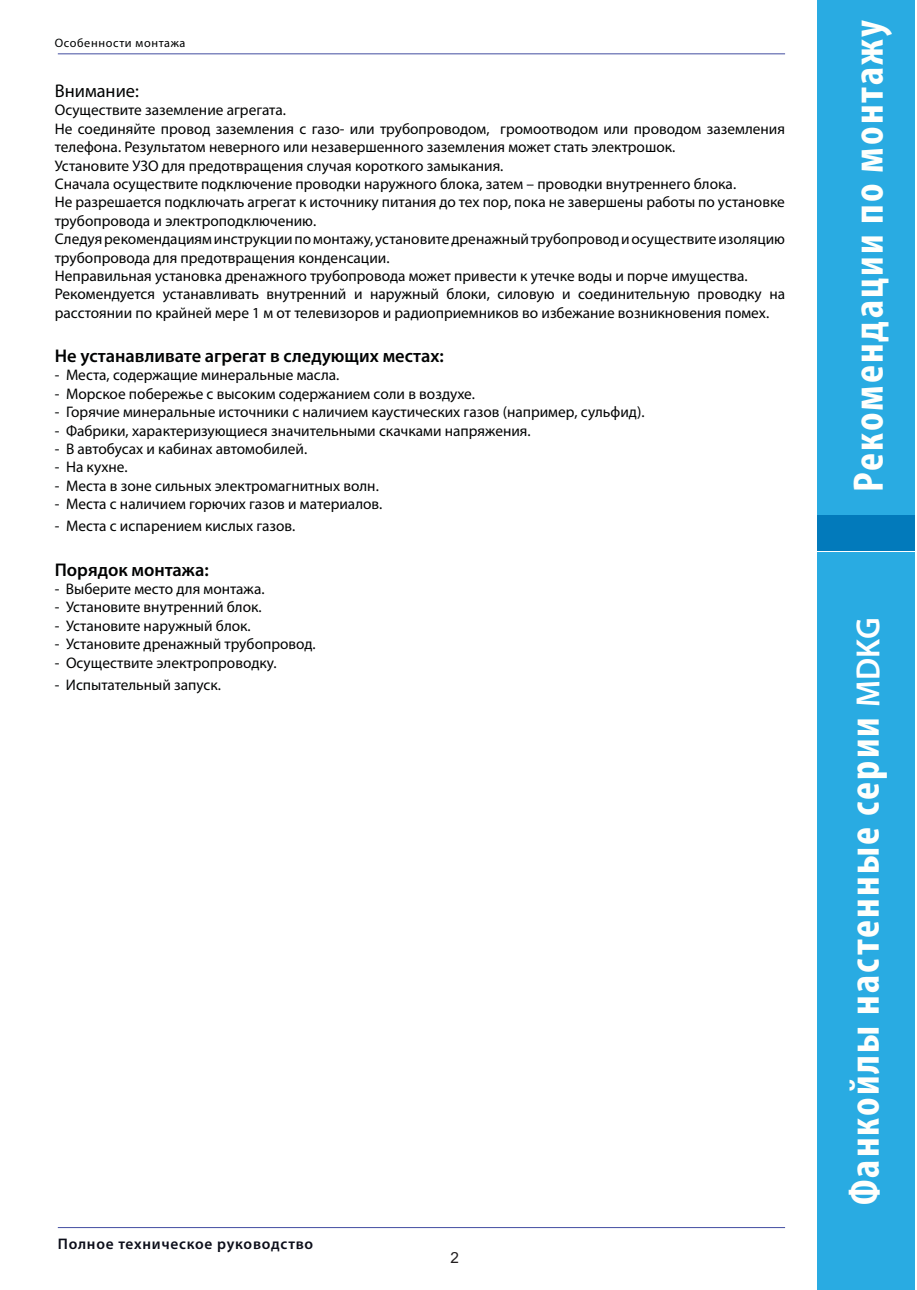
<style>
.page{position:relative;width:917px;height:1290px;background:#fff}
.page>*{position:absolute;margin:0;border:0;box-sizing:border-box;transform-origin:0 0}
.t1{font:700 condensed 42.88px "Myriad Pro";letter-spacing:.05em;color:#fffffc}
.t2{font:600 18.38px "Myriad Pro";color:#010202}
.t3{font:18.38px "Myriad Pro";color:#010202}
.t4{font:15.4px/18.4px "Myriad Pro";color:#010202}
.t5{font:600 15.4px "Myriad Pro";letter-spacing:.05em;color:#0c0e1a}
.t6{font:15.4px "Arial";color:#231f20}
.t7{font:12.25px "Myriad Pro";letter-spacing:.05em;color:#010202}
.s1{font-weight:600;font-stretch:normal;font-size:33.77px;color:#fff}
</style>
<div class="page">
<hr style="left:58px;top:53px;width:727px;height:1px;background:#434ea1">
<div style="left:817px;top:0;width:98px;height:514px;background:#29abe2"></div>
<div style="left:817px;top:515px;width:98px;height:36px;background:#027abb"></div>
<div style="left:817px;top:552px;width:98px;height:738px;background:#29abe2"></div>
<hr style="left:58px;top:1227px;width:727px;height:1px;background:#434ea1">
<p class="t7" style="left:55px;top:36px;width:132px">Особенности монтажа</p>
<p class="t3" style="left:55px;top:80px;width:86px">Внимание:</p>
<p class="t4" style="left:55px;top:101px;width:732px">Осуществите заземление агрегата.<br>Не соединяйте провод заземления с газо- или трубопроводом, громоотводом или проводом заземления телефона. Результатом неверного или незавершенного заземления может стать электрошок.<br>Установите УЗО для предотвращения случая короткого замыкания.<br>Сначала осуществите подключение проводки наружного блока, затем – проводки внутреннего блока.<br>Не разрешается подключать агрегат к источнику питания до тех пор, пока не завершены работы по установке трубопровода и электроподключению.<br>Следуя рекомендациям инструкции по монтажу, установите дренажный трубопровод и осуществите изоляцию трубопровода для предотвращения конденсации.<br>Неправильная установка дренажного трубопровода может привести к утечке воды и порче имущества.<br>Рекомендуется устанавливать внутренний и наружный блоки, силовую и соединительную проводку на расстоянии по крайней мере 1 м от телевизоров и радиоприемников во избежание возникновения помех.</p>
<p class="t2" style="left:55px;top:345px;width:391px">Не устанавливате агрегат в следующих местах:</p>
<p class="t4" style="left:55px;top:366px;width:286px">- Места, содержащие минеральные масла.</p>
<p class="t4" style="left:55px;top:384px;width:422px">- Морское побережье с высоким содержанием соли в воздухе.</p>
<p class="t4" style="left:55px;top:403px;width:591px">- Горячие минеральные источники с наличием каустических газов (например, сульфид).</p>
<p class="t4" style="left:55px;top:421px;width:477px">- Фабрики, характеризующиеся значительными скачками напряжения.</p>
<p class="t4" style="left:55px;top:439px;width:254px">- В автобусах и кабинах автомобилей.</p>
<p class="t4" style="left:55px;top:458px;width:74px">- На кухне.</p>
<p class="t4" style="left:55px;top:476px;width:326px">- Места в зоне сильных электромагнитных волн.</p>
<p class="t4" style="left:55px;top:495px;width:329px">- Места с наличием горючих газов и материалов.</p>
<p class="t4" style="left:55px;top:517px;width:242px">- Места с испарением кислых газов.</p>
<p class="t2" style="left:55px;top:558px;width:155px">Порядок монтажа:</p>
<p class="t4" style="left:55px;top:579px;width:211px">- Выберите место для монтажа.</p>
<p class="t4" style="left:55px;top:598px;width:208px">- Установите внутренний блок.</p>
<p class="t4" style="left:55px;top:616px;width:197px">- Установите наружный блок.</p>
<p class="t4" style="left:55px;top:635px;width:263px">- Установите дренажный трубопровод.</p>
<p class="t4" style="left:55px;top:653px;width:223px">- Осуществите электропроводку.</p>
<p class="t4" style="left:55px;top:675px;width:168px">- Испытательный запуск.</p>
<p class="t5" style="left:58px;top:1234px;width:257px">Полное техническое руководство</p>
<p class="t6" style="left:450px;top:1249px;width:10px">2</p>
<h1 class="t1" style="left:843px;top:492px;width:474px;rotate:-90deg">Рекомендации по монтажу</h1>
<h1 class="t1" style="left:839px;top:1205px;width:589px;rotate:-90deg">Фанкойлы настенные серии <span class="s1">MDKG</span></h1>
</div>
